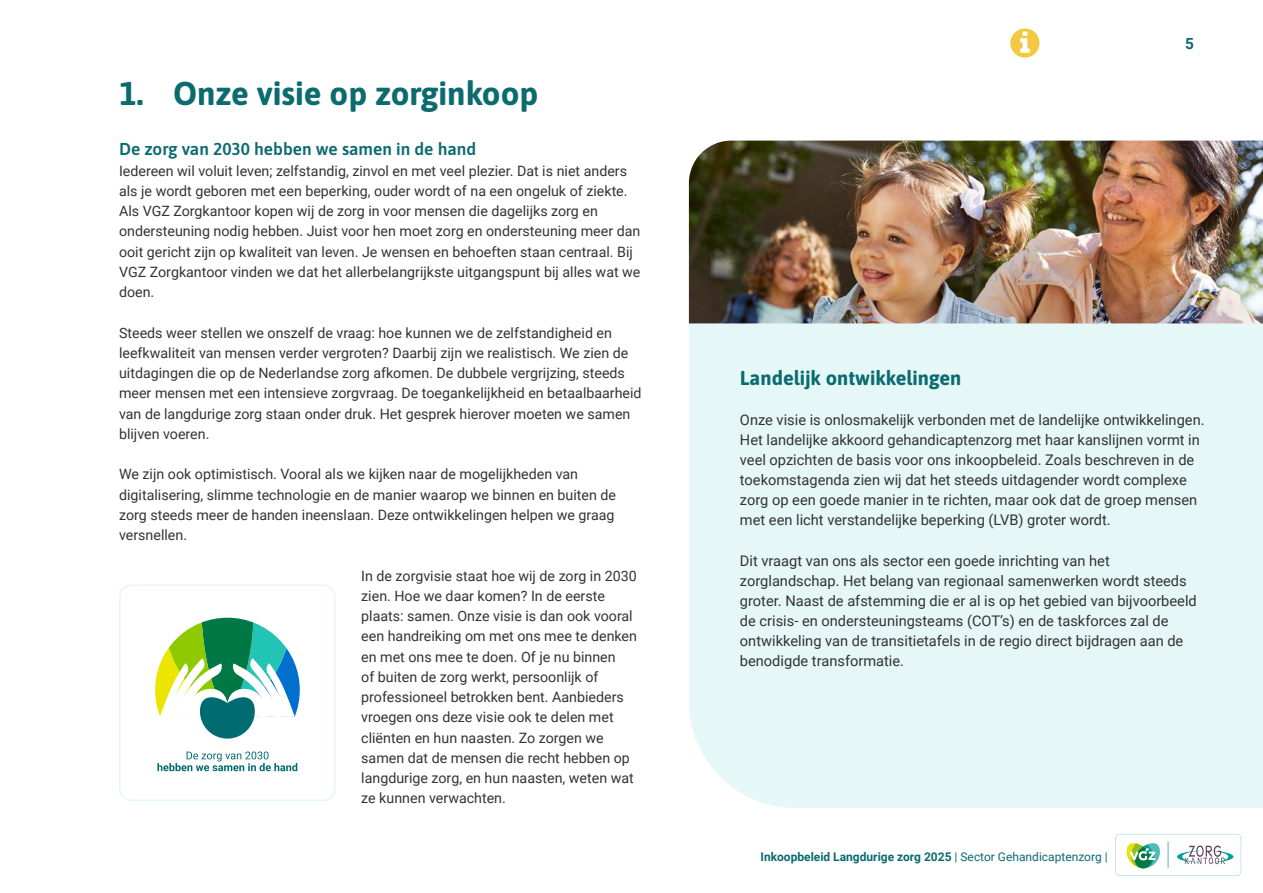
<style>
.page{position:relative;width:1263px;height:893px;background:#fff}
.page>*{position:absolute;margin:0;border:0;box-sizing:border-box;transform-origin:0 0}
.H1_Kop_IN{font:700 33px "Asap";color:#0b6b6f}
.Visie_blokje_Kop_wit{font:700 19.95px "Asap";color:#0b6b6f}
.H2_kopje_IN{font:600 17.25px "Asap";color:#0b6b6f}
.t1{font:700 15.45px "Roboto";color:#0b6b6f}
.Visie_blokje_Wit_plat_kader{font:14.7px/20px "Roboto";color:#333}
.PLAT_IN{font:14.25px/20.2px "Roboto";color:#333}
.t2{font:700 12px "Roboto";color:#0b6b6f}
.s1{font-weight:400}
</style>
<div class="page">
<svg style="left:1115px;top:834px;width:126px;height:42px"></svg>
<svg style="left:1010px;top:28px;width:29px;height:30px"></svg>
<svg style="left:119px;top:584px;width:217px;height:217px"></svg>
<svg style="left:151px;top:613px;width:153px;height:130px"></svg>
<svg style="left:157px;top:751px;width:140px;height:20px"></svg>
<div style="left:689px;top:323px;width:574px;height:485px;background:#e5f7f7"></div>
<img style="left:689px;top:141px;width:574px;height:182px">
<h1 class="H1_Kop_IN" style="left:119px;top:70px;width:421px">1. Onze visie op zorginkoop</h1>
<p class="H2_kopje_IN" style="left:119px;top:137px;width:359px">De zorg van 2030 hebben we samen in de hand</p>
<p class="PLAT_IN" style="left:119px;top:160px;width:523px">Iedereen wil voluit leven; zelfstandig, zinvol en met veel plezier. Dat is niet anders als je wordt geboren met een beperking, ouder wordt of na een ongeluk of ziekte.<br>Als VGZ Zorgkantoor kopen wij de zorg in voor mensen die dagelijks zorg en ondersteuning nodig hebben. Juist voor hen moet zorg en ondersteuning meer dan ooit gericht zijn op kwaliteit van leven. Je wensen en behoeften staan centraal. Bij VGZ Zorgkantoor vinden we dat het allerbelangrijkste uitgangspunt bij alles wat we doen.</p>
<p class="PLAT_IN" style="left:119px;top:322px;width:524px">Steeds weer stellen we onszelf de vraag: hoe kunnen we de zelfstandigheid en leefkwaliteit van mensen verder vergroten? Daarbij zijn we realistisch. We zien de uitdagingen die op de Nederlandse zorg afkomen. De dubbele vergrijzing, steeds meer mensen met een intensieve zorgvraag. De toegankelijkheid en betaalbaarheid van de langdurige zorg staan onder druk. Het gesprek hierover moeten we samen blijven voeren.</p>
<p class="PLAT_IN" style="left:119px;top:464px;width:499px">We zijn ook optimistisch. Vooral als we kijken naar de mogelijkheden van digitalisering, slimme technologie en de manier waarop we binnen en buiten de zorg steeds meer de handen ineenslaan. Deze ontwikkelingen helpen we graag versnellen.</p>
<p class="PLAT_IN" style="left:361px;top:565px;width:277px">In de zorgvisie staat hoe wij de zorg in 2030 zien. Hoe we daar komen? In de eerste plaats: samen. Onze visie is dan ook vooral een handreiking om met ons mee te denken en met ons mee te doen. Of je nu binnen<br>of buiten de zorg werkt, persoonlijk of professioneel betrokken bent. Aanbieders vroegen ons deze visie ook te delen met cliënten en hun naasten. Zo zorgen we samen dat de mensen die recht hebben op langdurige zorg, en hun naasten, weten wat ze kunnen verwachten.</p>
<p class="t1" style="left:1185px;top:32px;width:10px">5</p>
<p class="Visie_blokje_Kop_wit" style="left:740px;top:364px;width:223px">Landelijk ontwikkelingen</p>
<p class="Visie_blokje_Wit_plat_kader" style="left:740px;top:410px;width:466px">Onze visie is onlosmakelijk verbonden met de landelijke ontwikkelingen.<br>Het landelijke akkoord gehandicaptenzorg met haar kanslijnen vormt in veel opzichten de basis voor ons inkoopbeleid. Zoals beschreven in de toekomstagenda zien wij dat het steeds uitdagender wordt complexe zorg op een goede manier in te richten, maar ook dat de groep mensen met een licht verstandelijke beperking (LVB) groter wordt.</p>
<p class="Visie_blokje_Wit_plat_kader" style="left:740px;top:550px;width:458px">Dit vraagt van ons als sector een goede inrichting van het zorglandschap. Het belang van regionaal samenwerken wordt steeds groter. Naast de afstemming die er al is op het gebied van bijvoorbeeld de crisis- en ondersteuningsteams (COT’s) en de taskforces zal de ontwikkeling van de transitietafels in de regio direct bijdragen aan de benodigde transformatie.</p>
<p class="t2" style="left:760px;top:848px;width:349px">Inkoopbeleid Langdurige zorg 2025 <span class="s1">| Sector Gehandicaptenzorg |</span></p>
</div>
